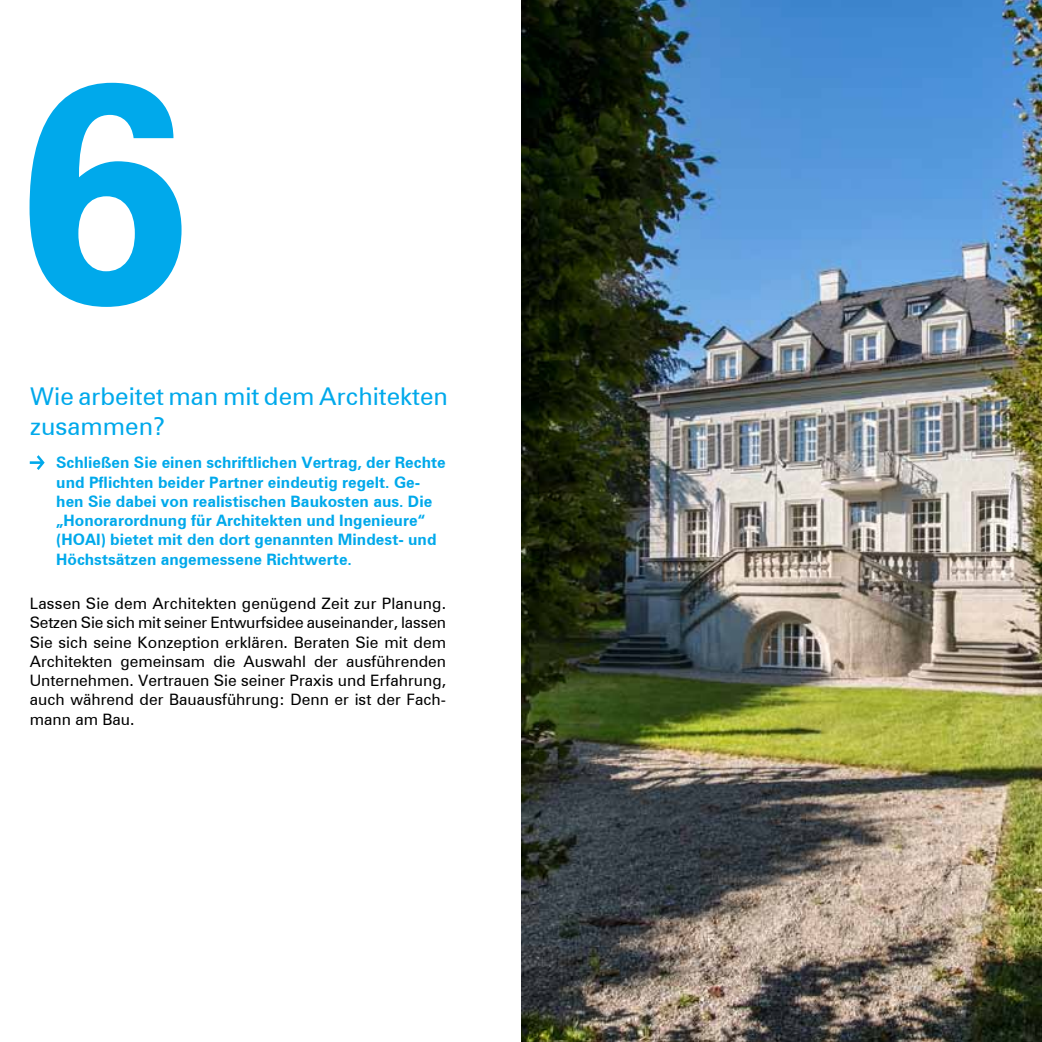
<style>
.page{position:relative;width:1042px;height:1042px;background:#fff}
.page>*{position:absolute;margin:0;border:0;box-sizing:border-box;transform-origin:0 0}
.t1{font:700 311.5px "Zurich BT";color:#00a9eb}
.t2{font:24.5px/29.4px "Zurich BT";color:#00a9eb}
.t3{font:15.75px/19.2px "Zurich BT";color:#000;text-align:justify}
.t4{font:700 15.75px/19.2px "Zurich BT";color:#00a9eb}
</style>
<div class="page">
<svg style="left:30px;top:455px;width:15px;height:15px"></svg>
<img style="left:521px;top:0;width:521px;height:1042px">
<h1 class="t1" style="left:19px;top:3px;width:174px">6</h1>
<h2 class="t2" style="left:30px;top:382px;width:419px">Wie arbeitet man mit dem Architekten zusammen?</h2>
<p class="t4" style="left:56px;top:453px;width:391px">Schließen Sie einen schriftlichen Vertrag, der Rechte und Pflichten beider Partner eindeutig regelt. Ge&shy;hen Sie dabei von realistischen Baukosten aus. Die „Honorarordnung für Architekten und Ingenieure“ (HOAI) bietet mit den dort genannten Mindest- und Höchstsätzen angemessene Richtwerte.</p>
<p class="t3" style="left:30px;top:594px;width:418px">Lassen Sie dem Architekten genügend Zeit zur Planung.<br>Setzen Sie sich mit seiner Entwurfsidee auseinander, lassen Sie sich seine Konzeption erklären. Beraten Sie mit dem Architekten gemeinsam die Auswahl der ausführenden Unternehmen. Vertrauen Sie seiner Praxis und Erfahrung, auch während der Bauausführung: Denn er ist der Fach&shy;mann am Bau.</p>
</div>
